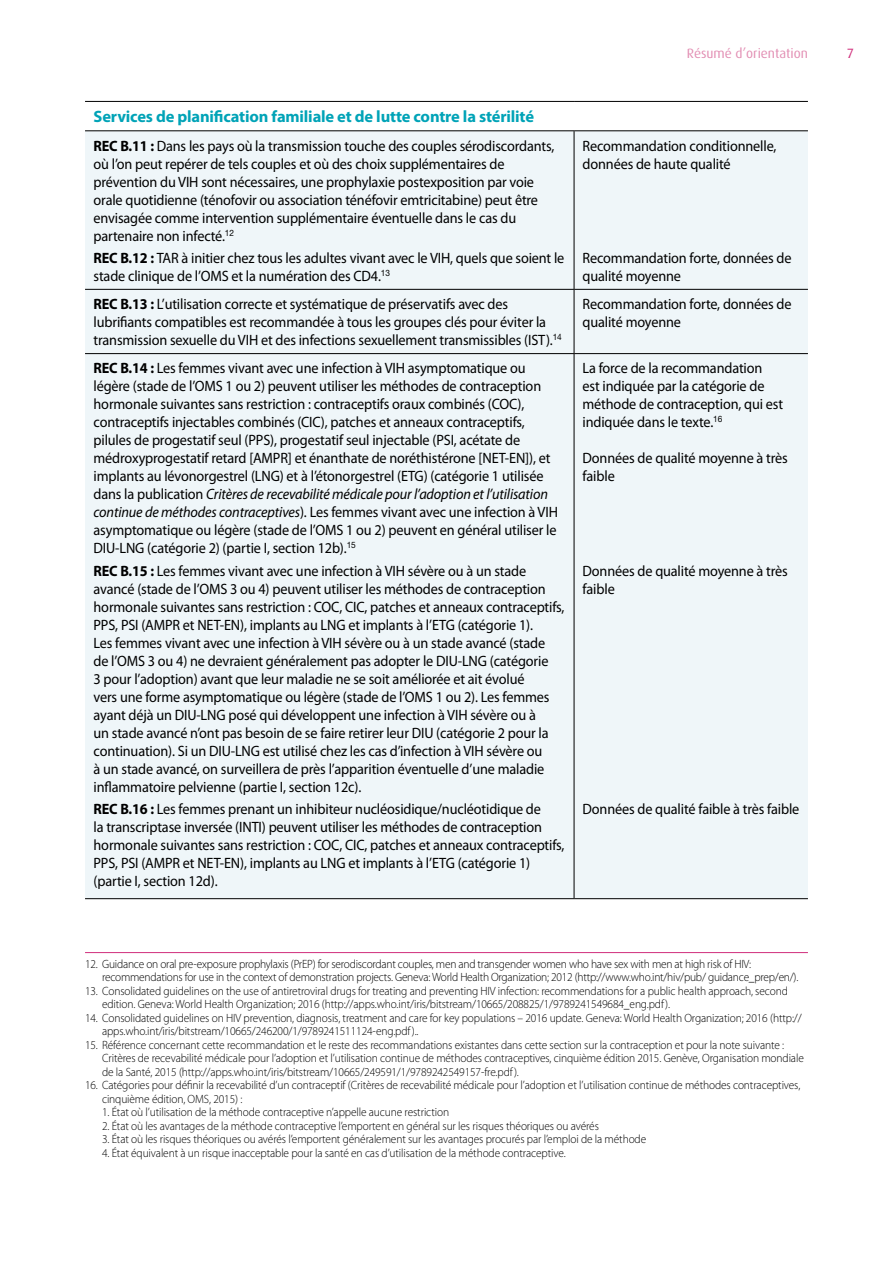
<style>
.page{position:relative;width:893px;height:1263px;background:#fff}
.page>*{position:absolute;margin:0;border:0;box-sizing:border-box;transform-origin:0 0}
.table_body_-_numbere{font:700 16.5px "Myriad Pro";letter-spacing:-.01em;color:#00a3b7}
.table_body_-_numbere-2{font:15px/18px "Myriad Pro";letter-spacing:-.01em;color:#000;scale:.95 1}
.table_body{font:15px/18px "Myriad Pro";letter-spacing:-.01em;color:#000;scale:.95 1}
.t1{font:13.5px "Dax Pro";color:#e28eb3}
.t2{font:13.5px "Dax Pro";color:#d02f7c}
.t3{font:300 12px/13.5px "Myriad Pro";letter-spacing:-.01em;color:#000;scale:.95 1}
.s1{font-weight:700}
.s2{font-style:italic}
</style>
<div class="page">
<hr style="left:85px;top:952px;width:723px;height:1px;background:#d02f7c">
<div style="left:85px;top:131px;width:723px;height:767px;background:#eff6f9"></div>
<hr style="left:85px;top:101px;width:489px;height:1px;background:#000">
<hr style="left:574px;top:101px;width:234px;height:1px;background:#000">
<hr style="left:85px;top:130px;width:489px;height:1px;background:#000">
<hr style="left:574px;top:130px;width:234px;height:1px;background:#000">
<hr style="left:574px;top:131px;width:1px;height:158px;background:#000">
<hr style="left:85px;top:289px;width:489px;height:1px;background:#000">
<hr style="left:574px;top:289px;width:234px;height:1px;background:#000">
<hr style="left:574px;top:290px;width:1px;height:63px;background:#000">
<hr style="left:85px;top:353px;width:489px;height:1px;background:#000">
<hr style="left:574px;top:353px;width:234px;height:1px;background:#000">
<hr style="left:574px;top:354px;width:1px;height:544px;background:#000">
<hr style="left:85px;top:898px;width:489px;height:1px;background:#000">
<hr style="left:574px;top:898px;width:234px;height:1px;background:#000">
<p class="t1" style="left:687px;top:45px;width:123px">Résumé d’orientation</p>
<p class="t2" style="left:847px;top:45px;width:9px">7</p>
<p class="table_body_-_numbere" style="left:94px;top:107px;width:442px">Services de planification familiale et de lutte contre la stérilité</p>
<p class="table_body_-_numbere-2" style="left:94px;top:136px;width:486px"><span class="s1">REC B.11 :</span> Dans les pays où la transmission touche des couples sérodiscordants, où l’on peut repérer de tels couples et où des choix supplémentaires de prévention du VIH sont nécessaires, une prophylaxie postexposition par voie orale quotidienne (ténofovir ou association ténéfovir emtricitabine) peut être envisagée comme intervention supplémentaire éventuelle dans le cas du partenaire non infecté.<sup>12</sup></p>
<p class="table_body_-_numbere-2" style="left:94px;top:249px;width:497px"><span class="s1">REC B.12 :</span> TAR à initier chez tous les adultes vivant avec le VIH, quels que soient le stade clinique de l’OMS et la numération des CD4.<sup>13</sup></p>
<p class="table_body" style="left:583px;top:136px;width:206px">Recommandation conditionnelle, données de haute qualité</p>
<p class="table_body" style="left:583px;top:249px;width:221px">Recommandation forte, données de qualité moyenne</p>
<p class="table_body_-_numbere-2" style="left:94px;top:295px;width:495px"><span class="s1">REC B.13 :</span> L’utilisation correcte et systématique de préservatifs avec des lubrifiants compatibles est recommandée à tous les groupes clés pour éviter la transmission sexuelle du VIH et des infections sexuellement transmissibles (IST).<sup>14</sup></p>
<p class="table_body" style="left:583px;top:295px;width:221px">Recommandation forte, données de qualité moyenne</p>
<p class="table_body_-_numbere-2" style="left:94px;top:359px;width:490px"><span class="s1">REC B.14 :</span> Les femmes vivant avec une infection à VIH asymptomatique ou légère (stade de l’OMS 1 ou 2) peuvent utiliser les méthodes de contraception hormonale suivantes sans restriction : contraceptifs oraux combinés (COC), contraceptifs injectables combinés (CIC), patches et anneaux contraceptifs, pilules de progestatif seul (PPS), progestatif seul injectable (PSI, acétate de médroxyprogestatif retard [AMPR] et énanthate de noréthistérone [NET-EN]), et implants au lévonorgestrel (LNG) et à l’étonorgestrel (ETG) (catégorie 1 utilisée dans la publication <span class="s2">Critères de recevabilité médicale pour l’adoption et l’utilisation continue de méthodes contraceptives</span>). Les femmes vivant avec une infection à VIH asymptomatique ou légère (stade de l’OMS 1 ou 2) peuvent en général utiliser le DIU-LNG (catégorie 2) (partie I, section 12b).<sup>15</sup></p>
<p class="table_body_-_numbere-2" style="left:94px;top:561px;width:497px"><span class="s1">REC B.15 :</span> Les femmes vivant avec une infection à VIH sévère ou à un stade avancé (stade de l’OMS 3 ou 4) peuvent utiliser les méthodes de contraception hormonale suivantes sans restriction : COC, CIC, patches et anneaux contraceptifs, PPS, PSI (AMPR et NET-EN), implants au LNG et implants à l’ETG (catégorie 1).<br>Les femmes vivant avec une infection à VIH sévère ou à un stade avancé (stade<br>de l’OMS 3 ou 4) ne devraient généralement pas adopter le DIU-LNG (catégorie<br>3 pour l’adoption) avant que leur maladie ne se soit améliorée et ait évolué<br>vers une forme asymptomatique ou légère (stade de l’OMS 1 ou 2). Les femmes ayant déjà un DIU-LNG posé qui développent une infection à VIH sévère ou à<br>un stade avancé n’ont pas besoin de se faire retirer leur DIU (catégorie 2 pour la continuation). Si un DIU-LNG est utilisé chez les cas d’infection à VIH sévère ou<br>à un stade avancé, on surveillera de près l’apparition éventuelle d’une maladie inflammatoire pelvienne (partie I, section 12c).</p>
<p class="table_body_-_numbere-2" style="left:94px;top:800px;width:497px"><span class="s1">REC B.16 :</span> Les femmes prenant un inhibiteur nucléosidique/nucléotidique de<br>la transcriptase inversée (INTI) peuvent utiliser les méthodes de contraception hormonale suivantes sans restriction : COC, CIC, patches et anneaux contraceptifs, PPS, PSI (AMPR et NET-EN), implants au LNG et implants à l’ETG (catégorie 1) (partie I, section 12d).</p>
<p class="table_body" style="left:583px;top:359px;width:213px">La force de la recommandation est indiquée par la catégorie de méthode de contraception, qui est indiquée dans le texte.<sup>16</sup></p>
<p class="table_body" style="left:583px;top:449px;width:217px">Données de qualité moyenne à très faible</p>
<p class="table_body" style="left:583px;top:561px;width:217px">Données de qualité moyenne à très faible</p>
<p class="table_body" style="left:583px;top:800px;width:230px">Données de qualité faible à très faible</p>
<p class="t3" style="left:102px;top:957px;width:734px;text-indent:-17px">12. Guidance on oral pre-exposure prophylaxis (PrEP) for serodiscordant couples, men and transgender women who have sex with men at high risk of HIV: recommendations for use in the context of demonstration projects. Geneva: World Health Organization; 2012 (http://www.who.int/hiv/pub/ guidance_prep/en/).</p>
<p class="t3" style="left:102px;top:984px;width:723px;text-indent:-17px">13. Consolidated guidelines on the use of antiretroviral drugs for treating and preventing HIV infection: recommendations for a public health approach, second edition. Geneva: World Health Organization; 2016 (http://apps.who.int/iris/bitstream/10665/208825/1/9789241549684_eng.pdf ).</p>
<p class="t3" style="left:102px;top:1011px;width:738px;text-indent:-17px">14. Consolidated guidelines on HIV prevention, diagnosis, treatment and care for key populations – 2016 update. Geneva: World Health Organization; 2016 (http:// apps.who.int/iris/bitstream/10665/246200/1/9789241511124-eng.pdf )..</p>
<p class="t3" style="left:102px;top:1038px;width:740px;text-indent:-17px">15. Référence concernant cette recommandation et le reste des recommandations existantes dans cette section sur la contraception et pour la note suivante :<br>Critères de recevabilité médicale pour l’adoption et l’utilisation continue de méthodes contraceptives, cinquième édition 2015. Genève, Organisation mondiale de la Santé, 2015 (http://apps.who.int/iris/bitstream/10665/249591/1/9789242549157-fre.pdf ).</p>
<p class="t3" style="left:102px;top:1078px;width:736px;text-indent:-17px">16. Catégories pour définir la recevabilité d’un contraceptif (Critères de recevabilité médicale pour l’adoption et l’utilisation continue de méthodes contraceptives, cinquième édition, OMS, 2015) :</p>
<p class="t3" style="left:102px;top:1105px;width:367px">1. État où l’utilisation de la méthode contraceptive n’appelle aucune restriction</p>
<p class="t3" style="left:102px;top:1119px;width:524px">2. État où les avantages de la méthode contraceptive l’emportent en général sur les risques théoriques ou avérés</p>
<p class="t3" style="left:102px;top:1132px;width:574px">3. État où les risques théoriques ou avérés l’emportent généralement sur les avantages procurés par l’emploi de la méthode</p>
<p class="t3" style="left:102px;top:1146px;width:489px">4. État équivalent à un risque inacceptable pour la santé en cas d’utilisation de la méthode contraceptive.</p>
</div>
